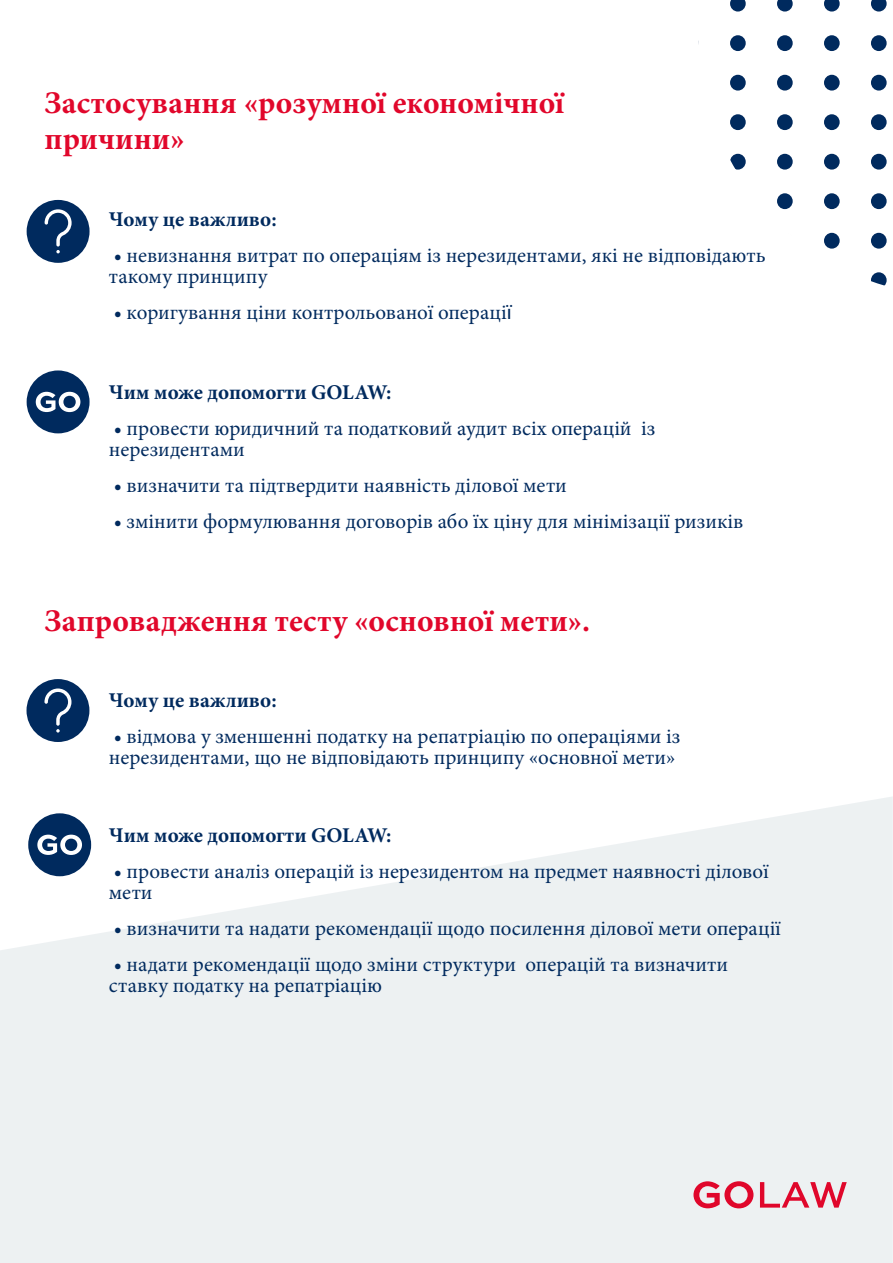
<style>
.page{position:relative;width:893px;height:1263px;background:#fff}
.page>*{position:absolute;margin:0;border:0;box-sizing:border-box;transform-origin:0 0}
.t1{font:700 31.5px/36px "Minion Pro";color:#e1072b}
.t2{font:21px/21px "Minion Pro";color:#002a5e}
.t3{font:700 21px "Minion Pro";color:#002a5e}
.s1{font-family:"Myriad Pro"}
</style>
<div class="page">
<svg style="left:0;top:797px;width:893px;height:466px;fill:#edf1f2"></svg>
<svg style="left:730px;top:0;width:16px;height:12px"></svg>
<svg style="left:777px;top:0;width:16px;height:12px"></svg>
<svg style="left:824px;top:0;width:16px;height:12px"></svg>
<svg style="left:871px;top:0;width:16px;height:12px"></svg>
<div style="left:730px;top:35px;width:16px;height:16px;background:#002a5e;border-radius:50%"></div>
<div style="left:777px;top:35px;width:16px;height:16px;background:#002a5e;border-radius:50%"></div>
<div style="left:824px;top:35px;width:16px;height:16px;background:#002a5e;border-radius:50%"></div>
<div style="left:871px;top:35px;width:16px;height:16px;background:#002a5e;border-radius:50%"></div>
<div style="left:730px;top:75px;width:16px;height:16px;background:#002a5e;border-radius:50%"></div>
<div style="left:777px;top:75px;width:16px;height:16px;background:#002a5e;border-radius:50%"></div>
<div style="left:824px;top:75px;width:16px;height:16px;background:#002a5e;border-radius:50%"></div>
<div style="left:871px;top:75px;width:16px;height:16px;background:#002a5e;border-radius:50%"></div>
<div style="left:730px;top:114px;width:16px;height:16px;background:#002a5e;border-radius:50%"></div>
<div style="left:777px;top:114px;width:16px;height:16px;background:#002a5e;border-radius:50%"></div>
<div style="left:824px;top:114px;width:16px;height:16px;background:#002a5e;border-radius:50%"></div>
<div style="left:871px;top:114px;width:16px;height:16px;background:#002a5e;border-radius:50%"></div>
<svg style="left:730px;top:154px;width:16px;height:16px"></svg>
<div style="left:777px;top:154px;width:16px;height:16px;background:#002a5e;border-radius:50%"></div>
<div style="left:824px;top:154px;width:16px;height:16px;background:#002a5e;border-radius:50%"></div>
<div style="left:871px;top:154px;width:16px;height:16px;background:#002a5e;border-radius:50%"></div>
<div style="left:777px;top:193px;width:16px;height:16px;background:#002a5e;border-radius:50%"></div>
<div style="left:824px;top:193px;width:16px;height:16px;background:#002a5e;border-radius:50%"></div>
<div style="left:871px;top:193px;width:16px;height:16px;background:#002a5e;border-radius:50%"></div>
<div style="left:824px;top:233px;width:16px;height:16px;background:#002a5e;border-radius:50%"></div>
<div style="left:871px;top:233px;width:16px;height:16px;background:#002a5e;border-radius:50%"></div>
<svg style="left:871px;top:272px;width:16px;height:16px"></svg>
<div style="left:27px;top:200px;width:63px;height:63px;background:#002a5e;border-radius:50%"></div>
<svg style="left:45px;top:209px;width:27px;height:44px"></svg>
<div style="left:27px;top:679px;width:62px;height:63px;background:#002a5e;border-radius:50%"></div>
<svg style="left:44px;top:688px;width:27px;height:44px"></svg>
<div style="left:27px;top:370px;width:63px;height:63px;background:#002a5e;border-radius:50%"></div>
<svg style="left:36px;top:392px;width:44px;height:20px"></svg>
<div style="left:28px;top:813px;width:63px;height:63px;background:#002a5e;border-radius:50%"></div>
<svg style="left:37px;top:835px;width:45px;height:20px"></svg>
<svg style="left:760px;top:1182px;width:87px;height:25px;background:#e89ba9"></svg>
<svg style="left:693px;top:1181px;width:60px;height:27px;background:#e68394"></svg>
<h1 class="t1" style="left:45px;top:85px;width:521px">Застосування «розумної економічної причини»</h1>
<p class="t3" style="left:109px;top:205px;width:169px">Чому це важливо:</p>
<p class="t2" style="left:109px;top:245px;width:658px">• невизнання витрат по операціям із нерезидентами, які не відповідають такому принципу</p>
<p class="t2" style="left:114px;top:302px;width:399px">• коригування ціни контрольованої операці<span class="s1">ї</span></p>
<p class="t3" style="left:109px;top:377px;width:284px">Чим може допомогти GOLAW:</p>
<p class="t2" style="left:109px;top:418px;width:548px">• провести юридичний та податковий аудит всіх операцій із нерезидентами</p>
<p class="t2" style="left:114px;top:475px;width:455px">• визначити та підтвердити наявність ділової мети</p>
<p class="t2" style="left:114px;top:511px;width:631px">• змінити формулювання договорів або їх ціну для мінімізації ризиків</p>
<h1 class="t1" style="left:45px;top:602px;width:547px">Запровадження тесту «основної мети».</h1>
<p class="t3" style="left:109px;top:686px;width:169px">Чому це важливо:</p>
<p class="t2" style="left:109px;top:726px;width:573px">• відмова у зменшенні податку на репатріацію по операціями із нерезидентами, що не відповідають принципу «основної мети»</p>
<p class="t3" style="left:109px;top:820px;width:284px">Чим може допомогти GOLAW:</p>
<p class="t2" style="left:109px;top:860px;width:661px">• провести аналіз операцій із нерезидентом на предмет наявності ділової мети</p>
<p class="t2" style="left:114px;top:917px;width:669px">• визначити та надати рекомендації щодо посилення ділової мети операції</p>
<p class="t2" style="left:109px;top:953px;width:621px">• надати рекомендації щодо зміни структури операцій та визначити ставку податку на репатріацію</p>
</div>
